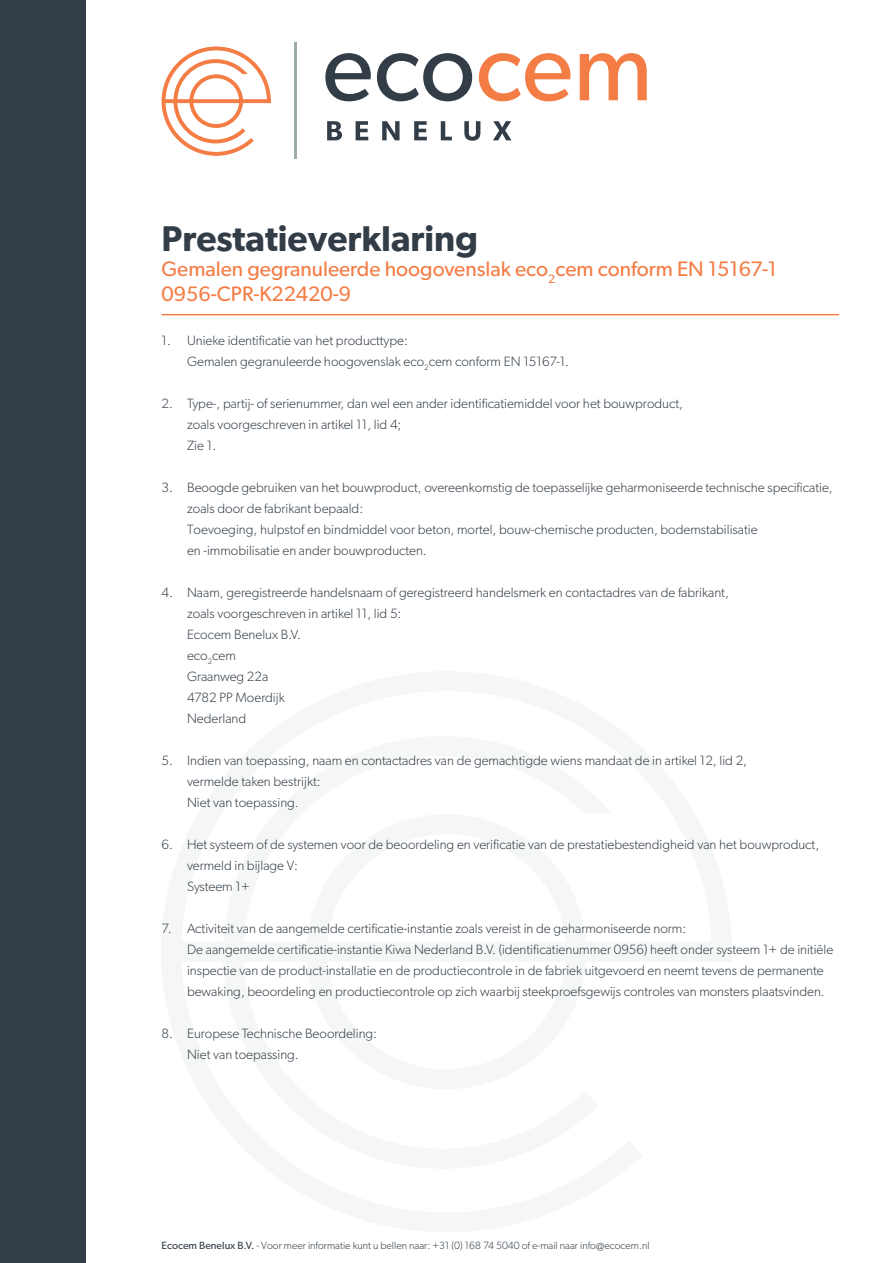
<style>
.page{position:relative;width:893px;height:1263px;background:#fff}
.page>*{position:absolute;margin:0;border:0;box-sizing:border-box;transform-origin:0 0}
.t1{font:600 36px "Gibson";color:#323d47}
.t2{font:21px "Gibson";color:#f47d46}
.t3{font:300 13.5px "Gibson";color:#323d47}
.t4{font:300 10.5px "Gibson";color:#323d47}
.s1{font-weight:400}
</style>
<div class="page">
<svg style="left:325px;top:53px;width:46px;height:48px"></svg>
<svg style="left:377px;top:53px;width:95px;height:48px"></svg>
<svg style="left:479px;top:53px;width:91px;height:48px"></svg>
<svg style="left:580px;top:53px;width:67px;height:47px"></svg>
<svg style="left:327px;top:121px;width:15px;height:19px"></svg>
<svg style="left:356px;top:121px;width:12px;height:19px"></svg>
<svg style="left:382px;top:121px;width:18px;height:19px"></svg>
<svg style="left:414px;top:121px;width:13px;height:19px"></svg>
<svg style="left:441px;top:121px;width:11px;height:19px"></svg>
<svg style="left:464px;top:121px;width:16px;height:20px"></svg>
<svg style="left:493px;top:121px;width:18px;height:19px"></svg>
<svg style="left:162px;top:47px;width:109px;height:109px"></svg>
<hr style="left:294px;top:43px;width:2px;height:116px;background:#9eaca8">
<div style="left:0;top:0;width:85px;height:1263px;background:#323d47"></div>
<hr style="left:162px;top:314px;width:677px;height:1px;background:#f47d46">
<p class="t1" style="left:162px;top:218px;width:318px">Prestatieverklaring</p>
<p class="t2" style="left:162px;top:256px;width:617px">Gemalen gegranuleerde hoogovenslak eco<sub>2</sub>cem conform EN 15167-1</p>
<p class="t2" style="left:162px;top:281px;width:191px">0956-CPR-K22420-9</p>
<p class="t3" style="left:162px;top:332px;width:248px">1. Unieke identificatie van het producttype:</p>
<p class="t3" style="left:187px;top:353px;width:384px">Gemalen gegranuleerde hoogovenslak eco<sub>2</sub>cem conform EN 15167-1.</p>
<p class="t3" style="left:162px;top:395px;width:523px">2. Type-, partij- of serienummer, dan wel een ander identificatiemiddel voor het bouwproduct,</p>
<p class="t3" style="left:187px;top:416px;width:216px">zoals voorgeschreven in artikel 11, lid 4;</p>
<p class="t3" style="left:187px;top:437px;width:31px">Zie 1.</p>
<p class="t3" style="left:162px;top:479px;width:672px">3. Beoogde gebruiken van het bouwproduct, overeenkomstig de toepasselijke geharmoniseerde technische specificatie,</p>
<p class="t3" style="left:187px;top:500px;width:178px">zoals door de fabrikant bepaald:</p>
<p class="t3" style="left:187px;top:521px;width:572px">Toevoeging, hulpstof en bindmiddel voor beton, mortel, bouw-chemische producten, bodemstabilisatie</p>
<p class="t3" style="left:187px;top:542px;width:241px">en -immobilisatie en ander bouwproducten.</p>
<p class="t3" style="left:162px;top:584px;width:569px">4. Naam, geregistreerde handelsnaam of geregistreerd handelsmerk en contactadres van de fabrikant,</p>
<p class="t3" style="left:187px;top:605px;width:216px">zoals voorgeschreven in artikel 11, lid 5:</p>
<p class="t3" style="left:187px;top:626px;width:115px">Ecocem Benelux B.V.</p>
<p class="t3" style="left:187px;top:647px;width:50px">eco<sub>2</sub>cem</p>
<p class="t3" style="left:187px;top:668px;width:83px">Graanweg 22a</p>
<p class="t3" style="left:187px;top:689px;width:99px">4782 PP Moerdijk</p>
<p class="t3" style="left:187px;top:710px;width:61px">Nederland</p>
<p class="t3" style="left:162px;top:752px;width:587px">5. Indien van toepassing, naam en contactadres van de gemachtigde wiens mandaat de in artikel 12, lid 2,</p>
<p class="t3" style="left:187px;top:773px;width:135px">vermelde taken bestrijkt:</p>
<p class="t3" style="left:187px;top:794px;width:113px">Niet van toepassing.</p>
<p class="t3" style="left:162px;top:836px;width:659px">6. Het systeem of de systemen voor de beoordeling en verificatie van de prestatiebestendigheid van het bouwproduct,</p>
<p class="t3" style="left:187px;top:857px;width:112px">vermeld in bijlage V:</p>
<p class="t3" style="left:187px;top:878px;width:64px">Systeem 1+</p>
<p class="t3" style="left:162px;top:920px;width:526px">7. Activiteit van de aangemelde certificatie-instantie zoals vereist in de geharmoniseerde norm:</p>
<p class="t3" style="left:187px;top:941px;width:648px">De aangemelde certificatie-instantie Kiwa Nederland B.V. (identificatienummer 0956) heeft onder systeem 1+ de initiële</p>
<p class="t3" style="left:187px;top:962px;width:638px">inspectie van de product-installatie en de productiecontrole in de fabriek uitgevoerd en neemt tevens de permanente</p>
<p class="t3" style="left:187px;top:983px;width:639px">bewaking, beoordeling en productiecontrole op zich waarbij steekproefsgewijs controles van monsters plaatsvinden.</p>
<p class="t3" style="left:162px;top:1025px;width:217px">8. Europese Technische Beoordeling:</p>
<p class="t3" style="left:187px;top:1046px;width:113px">Niet van toepassing.</p>
<p class="t4" style="left:162px;top:1239px;width:490px"><span class="s1">Ecocem Benelux B.V.</span> - Voor meer informatie kunt u bellen naar: +31 (0) 168 74 5040 of e-mail naar info@ecocem.nl</p>
</div>
